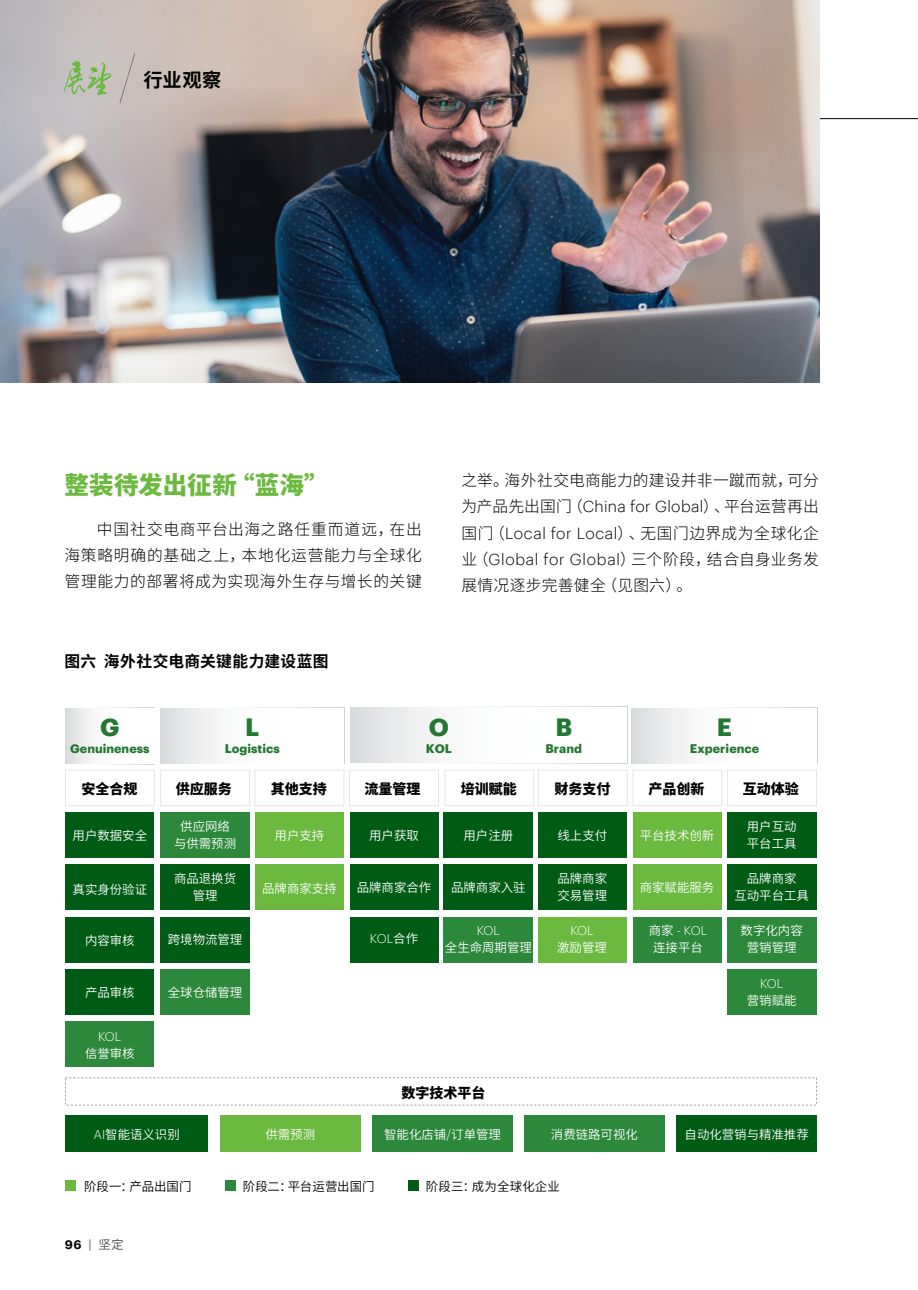
<style>
.page{position:relative;width:918px;height:1290px;background:#fff}
.page>*{position:absolute;margin:0;border:0;box-sizing:border-box;transform-origin:0 0}
.t1{font:800 24.5px "Source Han Sans CN";letter-spacing:.005em;color:#6bb93e}
.t2{font:700 24.32px "Graphik";color:#247731}
.t3{font:700 19.25px "Source Han Sans CN";color:#000}
.t4{font:300 15.75px/26.2px "Source Han Sans CN";letter-spacing:.03em;color:#000;text-align:justify}
.t5{font:700 15.75px "Source Han Sans CN";letter-spacing:.02em;color:#000}
.t6{font:800 14px "Source Han Sans CN";color:#000}
.t7{font:12.42px/17.2px "Source Han Sans CN";color:#fff;text-align:center}
.t8{font:12.42px "Source Han Sans CN";letter-spacing:.005em;color:#000}
.t9{font:300 12.42px "Graphik";letter-spacing:-.03em;color:#fff}
.t10{font:700 12.25px "Graphik";color:#247731}
.t11{font:600 12.25px "Graphik";color:#000}
.s1{font-family:"Graphik"}
.s2{font-family:"Source Han Sans CN";font-weight:400}
.s3{font-family:"Graphik";font-weight:300}
.s4{font-weight:400;color:#595757}
.s5{font-family:"Source Han Sans CN";font-weight:400;color:#595757}
</style>
<div class="page">
<hr style="left:65px;top:118px;width:853px;height:1px;background:#000">
<img style="left:0;top:0;width:819px;height:383px">
<svg style="left:64px;top:61px;width:47px;height:34px"></svg>
<svg style="left:119px;top:53px;width:16px;height:51px"></svg>
<div style="left:631px;top:708px;width:185px;height:55px;background:linear-gradient(to right,#e6e7e8,#fff)"></div>
<svg style="left:65px;top:707px;width:89px;height:57px"></svg>
<div style="left:65px;top:708px;width:88px;height:55px;background:linear-gradient(to right,#e6e7e8,#fff)"></div>
<div style="left:159px;top:707px;width:185px;height:57px;background:#d7d8da"></div>
<div style="left:161px;top:708px;width:182px;height:55px;background:linear-gradient(to right,#e6e7e8,#fff)"></div>
<svg style="left:350px;top:706px;width:278px;height:57px"></svg>
<div style="left:351px;top:707px;width:276px;height:55px;background:linear-gradient(to right,#e6e7e8,#fff)"></div>
<div style="left:65px;top:770px;width:90px;height:36px;border:1px solid #e6e6e6"></div>
<div style="left:160px;top:770px;width:90px;height:36px;border:1px solid #e6e6e6"></div>
<div style="left:255px;top:770px;width:89px;height:36px;border:1px solid #e6e6e6"></div>
<div style="left:349px;top:770px;width:90px;height:36px;border:1px solid #e6e6e6"></div>
<div style="left:444px;top:770px;width:90px;height:36px;border:1px solid #e6e6e6"></div>
<div style="left:538px;top:770px;width:89px;height:36px;border:1px solid #e6e6e6"></div>
<div style="left:632px;top:770px;width:90px;height:36px;border:1px solid #e6e6e6"></div>
<div style="left:727px;top:770px;width:90px;height:36px;border:1px solid #e6e6e6"></div>
<div style="left:65px;top:812px;width:89px;height:45px;background:#005c14"></div>
<div style="left:65px;top:864px;width:89px;height:45px;background:#005c14"></div>
<div style="left:65px;top:917px;width:89px;height:45px;background:#005c14"></div>
<div style="left:65px;top:969px;width:89px;height:46px;background:#005c14"></div>
<div style="left:65px;top:1022px;width:89px;height:45px;background:#2c883a"></div>
<div style="left:160px;top:812px;width:90px;height:45px;background:#2c883a"></div>
<div style="left:160px;top:864px;width:90px;height:45px;background:#005c14"></div>
<div style="left:160px;top:917px;width:90px;height:45px;background:#005c14"></div>
<div style="left:160px;top:969px;width:90px;height:46px;background:#2c883a"></div>
<div style="left:255px;top:812px;width:89px;height:45px;background:#6bb93e"></div>
<div style="left:255px;top:864px;width:89px;height:45px;background:#6bb93e"></div>
<div style="left:444px;top:812px;width:89px;height:45px;background:#005c14"></div>
<div style="left:444px;top:864px;width:89px;height:45px;background:#005c14"></div>
<div style="left:444px;top:917px;width:89px;height:45px;background:#2c883a"></div>
<div style="left:350px;top:812px;width:88px;height:45px;background:#005c14"></div>
<div style="left:350px;top:864px;width:88px;height:45px;background:#005c14"></div>
<div style="left:350px;top:917px;width:88px;height:45px;background:#005c14"></div>
<div style="left:633px;top:812px;width:89px;height:45px;background:#6bb93e"></div>
<div style="left:727px;top:812px;width:89px;height:45px;background:#005c14"></div>
<div style="left:633px;top:864px;width:89px;height:45px;background:#6bb93e"></div>
<div style="left:633px;top:917px;width:89px;height:45px;background:#2c883a"></div>
<div style="left:727px;top:864px;width:89px;height:45px;background:#005c14"></div>
<div style="left:727px;top:917px;width:89px;height:45px;background:#2c883a"></div>
<div style="left:727px;top:969px;width:89px;height:46px;background:#2c883a"></div>
<div style="left:538px;top:812px;width:89px;height:45px;background:#005c14"></div>
<div style="left:538px;top:864px;width:89px;height:45px;background:#005c14"></div>
<div style="left:538px;top:917px;width:89px;height:45px;background:#6bb93e"></div>
<div style="left:220px;top:1115px;width:141px;height:37px;background:#6bb93e"></div>
<div style="left:676px;top:1115px;width:141px;height:37px;background:#005c14"></div>
<div style="left:65px;top:1115px;width:143px;height:37px;background:#005c14"></div>
<div style="left:65px;top:1077px;width:752px;height:28px;border:1px dashed #9fa0a0"></div>
<div style="left:524px;top:1115px;width:141px;height:37px;background:#2c883a"></div>
<div style="left:372px;top:1115px;width:141px;height:37px;background:#2c883a"></div>
<div style="left:65px;top:1180px;width:11px;height:10px;background:#6bb93e"></div>
<div style="left:225px;top:1180px;width:11px;height:10px;background:#2c883a"></div>
<div style="left:408px;top:1180px;width:11px;height:10px;background:#005c14"></div>
<p class="t3" style="left:143px;top:69px;width:79px">行业观察</p>
<h1 class="t1" style="left:64px;top:471px;width:266px">整装待发出征新“蓝海”</h1>
<p class="t4" style="left:64px;top:516px;width:359px;text-indent:32px">中国社交电商平台出海之路任重而道远，在出海策略明确的基础之上，本地化运营能力与全球化管理能力的部署将成为实现海外生存与增长的关键</p>
<p class="t4" style="left:461px;top:467px;width:359px">之举。海外社交电商能力的建设并非一蹴而就，可分为产品先出国门（<span class="s1">China for Global</span>）、平台运营再出国门（<span class="s1">Local for Local</span>）、无国门边界成为全球化企业（<span class="s1">Global for Global</span>）三个阶段，结合自身业务发展情况逐步完善健全（见图六）。</p>
<p class="t5" style="left:64px;top:653px;width:266px">图六 海外社交电商关键能力建设蓝图</p>
<h2 class="t2" style="left:100px;top:708px;width:21px">G</h2>
<p class="t10" style="left:70px;top:739px;width:81px">Genuineness</p>
<h2 class="t2" style="left:245px;top:708px;width:16px">L</h2>
<p class="t10" style="left:225px;top:739px;width:56px">Logistics</p>
<h2 class="t2" style="left:429px;top:708px;width:22px">O</h2>
<p class="t10" style="left:426px;top:739px;width:28px">KOL</p>
<h2 class="t2" style="left:555px;top:708px;width:18px">B</h2>
<p class="t10" style="left:545px;top:739px;width:38px">Brand</p>
<h2 class="t2" style="left:717px;top:708px;width:17px">E</h2>
<p class="t10" style="left:690px;top:739px;width:71px">Experience</p>
<p class="t6" style="left:82px;top:781px;width:57px">安全合规</p>
<p class="t7" style="left:73px;top:827px;width:76px">用户数据安全</p>
<p class="t7" style="left:73px;top:881px;width:76px">真实身份验证</p>
<p class="t7" style="left:85px;top:932px;width:51px">内容审核</p>
<p class="t7" style="left:85px;top:984px;width:51px">产品审核</p>
<p class="t9" style="left:98px;top:1027px;width:25px">KOL</p>
<p class="t7" style="left:85px;top:1045px;width:51px">信誉审核</p>
<p class="t6" style="left:176px;top:781px;width:57px">供应服务</p>
<p class="t6" style="left:271px;top:781px;width:57px">其他支持</p>
<p class="t6" style="left:364px;top:781px;width:57px">流量管理</p>
<p class="t6" style="left:461px;top:781px;width:57px">培训赋能</p>
<p class="t6" style="left:554px;top:781px;width:57px">财务支付</p>
<p class="t6" style="left:648px;top:781px;width:57px">产品创新</p>
<p class="t6" style="left:743px;top:781px;width:57px">互动体验</p>
<p class="t7" style="left:174px;top:818px;width:64px">供应网络与供需预测</p>
<p class="t7" style="left:174px;top:870px;width:64px">商品退换货管理</p>
<p class="t7" style="left:168px;top:931px;width:76px">跨境物流管理</p>
<p class="t7" style="left:168px;top:984px;width:76px">全球仓储管理</p>
<p class="t7" style="left:275px;top:827px;width:51px">用户支持</p>
<p class="t7" style="left:369px;top:827px;width:51px">用户获取</p>
<p class="t7" style="left:463px;top:827px;width:51px">用户注册</p>
<p class="t7" style="left:557px;top:827px;width:51px">线上支付</p>
<p class="t7" style="left:640px;top:827px;width:76px">平台技术创新</p>
<p class="t7" style="left:557px;top:870px;width:51px;text-align:left">品牌商家交易管理</p>
<p class="t7" style="left:262px;top:880px;width:76px">品牌商家支持</p>
<p class="t7" style="left:357px;top:879px;width:76px">品牌商家合作</p>
<p class="t7" style="left:451px;top:879px;width:76px">品牌商家入驻</p>
<p class="t7" style="left:640px;top:879px;width:76px">商家赋能服务</p>
<p class="t9" style="left:370px;top:929px;width:50px">KOL<span class="s2">合作</span></p>
<p class="t9" style="left:649px;top:921px;width:60px"><span class="s2">商家</span> - KOL</p>
<p class="t7" style="left:653px;top:939px;width:51px">连接平台</p>
<p class="t9" style="left:477px;top:921px;width:25px">KOL</p>
<p class="t7" style="left:445px;top:939px;width:88px">全生命周期管理</p>
<p class="t9" style="left:570px;top:921px;width:25px">KOL</p>
<p class="t7" style="left:557px;top:939px;width:51px">激励管理</p>
<p class="t7" style="left:747px;top:818px;width:51px;text-align:left">用户互动平台工具</p>
<p class="t7" style="left:734px;top:870px;width:76px">品牌商家<br>互动平台工具</p>
<p class="t7" style="left:740px;top:922px;width:64px">数字化内容营销管理</p>
<p class="t9" style="left:760px;top:974px;width:25px">KOL</p>
<p class="t7" style="left:747px;top:992px;width:51px">营销赋能</p>
<p class="t6" style="left:401px;top:1084px;width:85px">数字技术平台</p>
<p class="t7" style="left:94px;top:1126px;width:87px"><span class="s3">AI</span>智能语义识别</p>
<p class="t7" style="left:384px;top:1126px;width:118px">智能化店铺<span class="s3">/</span>订单管理</p>
<p class="t8" style="left:84px;top:1179px;width:109px">阶段一：产品出国门</p>
<p class="t8" style="left:243px;top:1179px;width:133px">阶段二：平台运营出国门</p>
<p class="t8" style="left:426px;top:1179px;width:136px">阶段三：成为全球化企业</p>
<p class="t7" style="left:265px;top:1126px;width:51px">供需预测</p>
<p class="t7" style="left:551px;top:1126px;width:88px">消费链路可视化</p>
<p class="t7" style="left:684px;top:1126px;width:126px">自动化营销与精准推荐</p>
<p class="t11" style="left:65px;top:1235px;width:60px">96 <span class="s4">|</span> <span class="s5">坚定</span></p>
</div>
